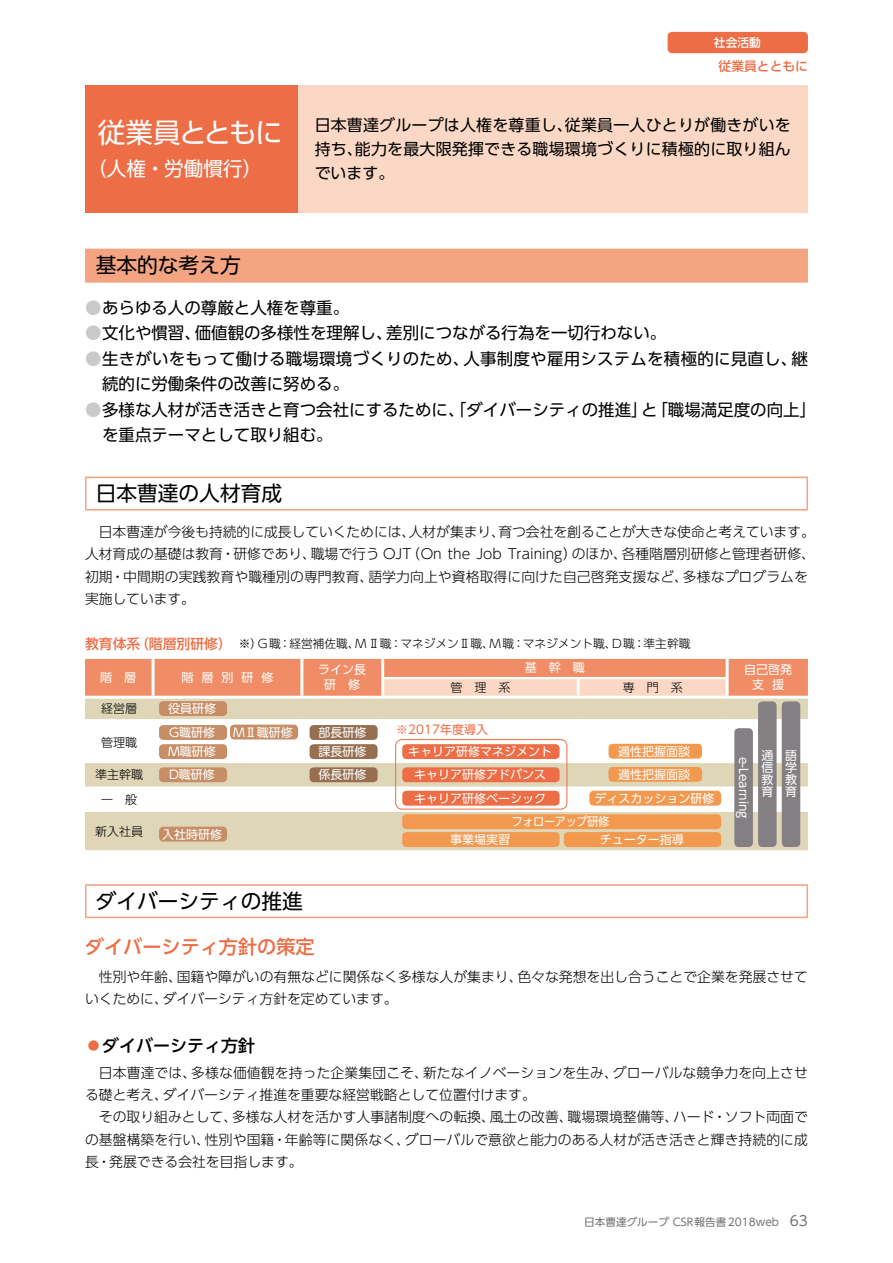
<style>
.page{position:relative;width:893px;height:1263px;background:#fff}
.page>*{position:absolute;margin:0;border:0;box-sizing:border-box;transform-origin:0 0}
.t1{font:27.6px "UD Shin Go Pro";letter-spacing:-.05em;color:#fff}
.t2{font:20.7px "UD Shin Go Pr 6";color:#000}
.t3{font:19.65px "UD Shin Go Pro";color:#fff}
.t4{font:500 19.2px "UD Shin Go Pro";color:#ed6d46}
.t5{font:500 16.95px "UD Shin Go Pr 6";color:#000}
.t6{font:16.5px/25.5px "UD Shin Go Pr 6";color:#000}
.t7{font:15.9px/24px "UD Shin Go Pro";letter-spacing:.015em;color:#000;text-align:justify}
.t8{font:300 13.8px/22.4px "UD Shin Go Pr 6";color:#000}
.t9{font:500 12.75px "UD Shin Go Pro";color:#ed6d46}
.t10{font:12px/12px "UD Shin Go Pr 6";color:#fff}
.t11{font:300 12px/24.5px "UD Shin Go Pr 6";color:#000;text-align:center}
.t12{font:12px "UD Shin Go Pr 6";color:#ed6d46}
.t13{font:300 11.7px "UD Shin Go Pr 6";color:#000}
.t14{font:500 11.7px "UD Shin Go Pro";color:#fff}
.t15{font:10.65px "UD Shin Go Pro";color:#727171}
.s1{font-family:"UD Shin Go Pro";font-weight:500;color:#c9caca}
.s2{font-weight:500;font-size:13.8px;color:#ed6d46}
.s3{font-family:"UD Shin Go Pro";font-weight:400;color:#ed6d46}
.s4{font-size:13.8px}
</style>
<div class="page">
<div style="left:668px;top:32px;width:140px;height:21px;background:#ed6d46;border-radius:4px"></div>
<div style="left:85px;top:249px;width:723px;height:34px;background:#f4a481"></div>
<div style="left:85px;top:476px;width:723px;height:35px;background:#f4a481"></div>
<div style="left:87px;top:478px;width:719px;height:31px;background:#fff"></div>
<div style="left:85px;top:884px;width:723px;height:34px;background:linear-gradient(to right,#fadacc,#fadacc)"></div>
<div style="left:87px;top:886px;width:719px;height:30px;background:#fff"></div>
<svg style="left:85px;top:659px;width:723px;height:37px;background:#f29e7c"></svg>
<svg style="left:85px;top:699px;width:723px;height:151px;fill:#dfd6b8"></svg>
<hr style="left:152px;top:659px;width:3px;height:19px;background:#fff">
<hr style="left:300px;top:659px;width:3px;height:19px;background:#fff">
<hr style="left:381px;top:659px;width:3px;height:19px;background:#fff">
<hr style="left:152px;top:678px;width:3px;height:18px;background:#fff">
<hr style="left:300px;top:678px;width:3px;height:18px;background:#fff">
<hr style="left:381px;top:678px;width:3px;height:18px;background:#fff">
<hr style="left:384px;top:677px;width:194px;height:2px;background:#fff">
<hr style="left:578px;top:677px;width:148px;height:2px;background:#fff">
<hr style="left:577px;top:679px;width:3px;height:17px;background:#fff">
<hr style="left:726px;top:659px;width:3px;height:19px;background:#fff">
<hr style="left:726px;top:678px;width:3px;height:18px;background:#fff">
<hr style="left:85px;top:719px;width:68px;height:3px;background:#fff">
<hr style="left:153px;top:719px;width:149px;height:3px;background:#fff">
<hr style="left:302px;top:719px;width:81px;height:3px;background:#fff">
<hr style="left:383px;top:719px;width:195px;height:3px;background:#fff">
<hr style="left:578px;top:719px;width:149px;height:3px;background:#fff">
<hr style="left:727px;top:719px;width:81px;height:3px;background:#fff">
<div style="left:159px;top:701px;width:68px;height:15px;background:#c78e66;border-radius:4px"></div>
<div style="left:159px;top:725px;width:68px;height:15px;background:#c78e66;border-radius:4px"></div>
<div style="left:310px;top:725px;width:68px;height:15px;background:#966e50;border-radius:4px"></div>
<div style="left:402px;top:744px;width:158px;height:15px;background:#ed6d46;border-radius:4px"></div>
<div style="left:608px;top:767px;width:94px;height:15px;background:#f3994f;border-radius:4px"></div>
<div style="left:402px;top:832px;width:158px;height:15px;background:#f3994f;border-radius:4px"></div>
<div style="left:564px;top:832px;width:157px;height:15px;background:#f3994f;border-radius:4px"></div>
<div style="left:589px;top:791px;width:132px;height:15px;background:#f3994f;border-radius:4px"></div>
<div style="left:402px;top:814px;width:319px;height:15px;background:#f3994f;border-radius:4px"></div>
<div style="left:608px;top:744px;width:94px;height:15px;background:#f3994f;border-radius:4px"></div>
<div style="left:402px;top:767px;width:158px;height:15px;background:#ed6d46;border-radius:4px"></div>
<div style="left:402px;top:791px;width:158px;height:15px;background:#ed6d46;border-radius:4px"></div>
<div style="left:230px;top:725px;width:68px;height:14px;background:#c78e66;border-radius:4px"></div>
<div style="left:159px;top:744px;width:68px;height:15px;background:#c78e66;border-radius:4px"></div>
<div style="left:310px;top:744px;width:68px;height:15px;background:#966e50;border-radius:4px"></div>
<div style="left:310px;top:767px;width:68px;height:15px;background:#966e50;border-radius:4px"></div>
<div style="left:159px;top:767px;width:68px;height:15px;background:#c78e66;border-radius:4px"></div>
<div style="left:159px;top:827px;width:68px;height:14px;background:#c78e66;border-radius:4px"></div>
<div style="left:782px;top:701px;width:18px;height:146px;background:#837f82;border-radius:4px"></div>
<div style="left:758px;top:701px;width:19px;height:146px;background:#837f82;border-radius:4px"></div>
<div style="left:734px;top:728px;width:19px;height:119px;background:#837f82;border-radius:4px"></div>
<div style="left:395px;top:739px;width:172px;height:70px;border:1px solid #ed6d46;border-radius:6px"></div>
<div style="left:298px;top:85px;width:510px;height:128px;background:#fad8c5"></div>
<div style="left:85px;top:85px;width:213px;height:128px;background:#ed6d46"></div>
<h1 class="t1" style="left:98px;top:111px;width:186px">従業員とともに</h1>
<h3 class="t3" style="left:87px;top:153px;width:177px">（人権・労働慣行）</h3>
<p class="t14" style="left:714px;top:33px;width:48px">社会活動</p>
<p class="t9" style="left:719px;top:56px;width:91px">従業員とともに</p>
<p class="t7" style="left:315px;top:112px;width:478px">日本曹達グループは人権を尊重し、従業員一人ひとりが働きがいを持ち、能力を最大限発揮できる職場環境づくりに積極的に取り組んでいます。</p>
<h2 class="t2" style="left:96px;top:249px;width:147px">基本的な考え方</h2>
<p class="t6" style="left:85px;top:294px;width:266px"><span class="s1">●</span>あらゆる人の尊厳と人権を尊重。</p>
<p class="t6" style="left:85px;top:320px;width:583px"><span class="s1">●</span>文化や慣習、価値観の多様性を理解し、差別につながる行為を一切行わない。</p>
<p class="t6" style="left:102px;top:345px;width:707px;text-indent:-17px"><span class="s1">●</span>生きがいをもって働ける職場環境づくりのため、人事制度や雇用システムを積極的に見直し、継続的に労働条件の改善に努める。</p>
<p class="t6" style="left:102px;top:396px;width:716px;text-indent:-17px"><span class="s1">●</span>多様な人材が活き活きと育つ会社にするために、「ダイバーシティの推進」と「職場満足度の向上」を重点テーマとして取り組む。</p>
<h2 class="t2" style="left:96px;top:477px;width:188px">日本曹達の人材育成</h2>
<p class="t8" style="left:85px;top:520px;width:731px">　日本曹達が今後も持続的に成長していくためには、人材が集まり、育つ会社を創ることが大きな使命と考えています。人材育成の基礎は教育・研修であり、職場で行う OJT（On the Job Training）のほか、各種階層別研修と管理者研修、初期・中間期の実践教育や職種別の専門教育、語学力向上や資格取得に向けた自己啓発支援など、多様なプログラムを実施しています。</p>
<p class="t13" style="left:85px;top:634px;width:607px"><span class="s2">教育体系（階層別研修）　</span>※）G職：経営補佐職、MⅡ職：マネジメンⅡ職、M職：マネジメント職、D職：準主幹職</p>
<p class="t10" style="left:100px;top:671px;width:37px">階　層</p>
<p class="t10" style="left:181px;top:671px;width:93px">階 層 別 研 修</p>
<p class="t10" style="left:318px;top:662px;width:49px;line-height:15px;text-align:center">ライン長研　修</p>
<p class="t10" style="left:525px;top:662px;width:61px">基　幹　職</p>
<p class="t10" style="left:744px;top:663px;width:49px">自己啓発</p>
<p class="t11" style="left:450px;top:675px;width:61px">管　理　系</p>
<p class="t11" style="left:623px;top:675px;width:61px">専　門　系</p>
<p class="t10" style="left:752px;top:678px;width:33px">支 援</p>
<p class="t11" style="left:101px;top:696px;width:37px">経営層</p>
<p class="t11" style="left:101px;top:730px;width:37px">管理職</p>
<p class="t11" style="left:95px;top:762px;width:49px">準主幹職一　般</p>
<p class="t11" style="left:95px;top:818px;width:49px">新入社員</p>
<p class="t10" style="left:168px;top:696px;width:50px;line-height:23.9px">役員研修<br>G職研修</p>
<p class="t10" style="left:233px;top:726px;width:61px">MⅡ職研修</p>
<p class="t10" style="left:319px;top:726px;width:49px">部長研修</p>
<p class="t10" style="left:168px;top:745px;width:49px">M職研修</p>
<p class="t10" style="left:319px;top:745px;width:49px">課長研修</p>
<p class="t10" style="left:169px;top:768px;width:47px">D職研修</p>
<p class="t10" style="left:319px;top:768px;width:49px">係長研修</p>
<p class="t10" style="left:162px;top:828px;width:62px">入社時研修</p>
<p class="t12" style="left:396px;top:720px;width:93px">※2017年度導入</p>
<p class="t10" style="left:408px;top:745px;width:145px">キャリア研修マネジメント</p>
<p class="t10" style="left:618px;top:745px;width:73px">適性把握面談</p>
<p class="t10" style="left:414px;top:763px;width:133px;line-height:23.4px">キャリア研修アドバンスキャリア研修ベーシック</p>
<p class="t10" style="left:618px;top:768px;width:73px">適性把握面談</p>
<p class="t10" style="left:512px;top:786px;width:204px;line-height:23.5px;text-indent:83px">ディスカッション研修フォローアップ研修</p>
<p class="t10" style="left:450px;top:833px;width:61px">事業場実習</p>
<p class="t10" style="left:600px;top:833px;width:85px">チューター指導</p>
<p class="t10" style="left:750px;top:757px;width:63px;rotate:90deg">e-Learning</p>
<p class="t10" style="left:761px;top:749px;width:13px;text-align:justify">通信教育</p>
<p class="t10" style="left:785px;top:749px;width:13px;text-align:justify">語学教育</p>
<h2 class="t2" style="left:96px;top:884px;width:209px">ダイバーシティの推進</h2>
<h3 class="t4" style="left:85px;top:931px;width:231px">ダイバーシティ方針の策定</h3>
<p class="t8" style="left:85px;top:965px;width:724px">　性別や年齢、国籍や障がいの有無などに関係なく多様な人が集まり、色々な発想を出し合うことで企業を発展させていくために、ダイバーシティ方針を定めています。</p>
<p class="t5" style="left:85px;top:1031px;width:172px"><span class="s3">⿟</span>ダイバーシティ方針</p>
<p class="t8" style="left:85px;top:1061px;width:724px">　日本曹達では、多様な価値観を持った企業集団こそ、新たなイノベーションを生み、グローバルな競争力を向上させる礎と考え、ダイバーシティ推進を重要な経営戦略として位置付けます。<br>　その取り組みとして、多様な人材を活かす人事諸制度への転換、風土の改善、職場環境整備等、ハード・ソフト両面での基盤構築を行い、性別や国籍・年齢等に関係なく、グローバルで意欲と能力のある人材が活き活きと輝き持続的に成長・発展できる会社を目指します。</p>
<p class="t15" style="left:584px;top:1213px;width:225px">日本曹達グループ CSR報告書2018web　<span class="s4">63</span></p>
</div>
